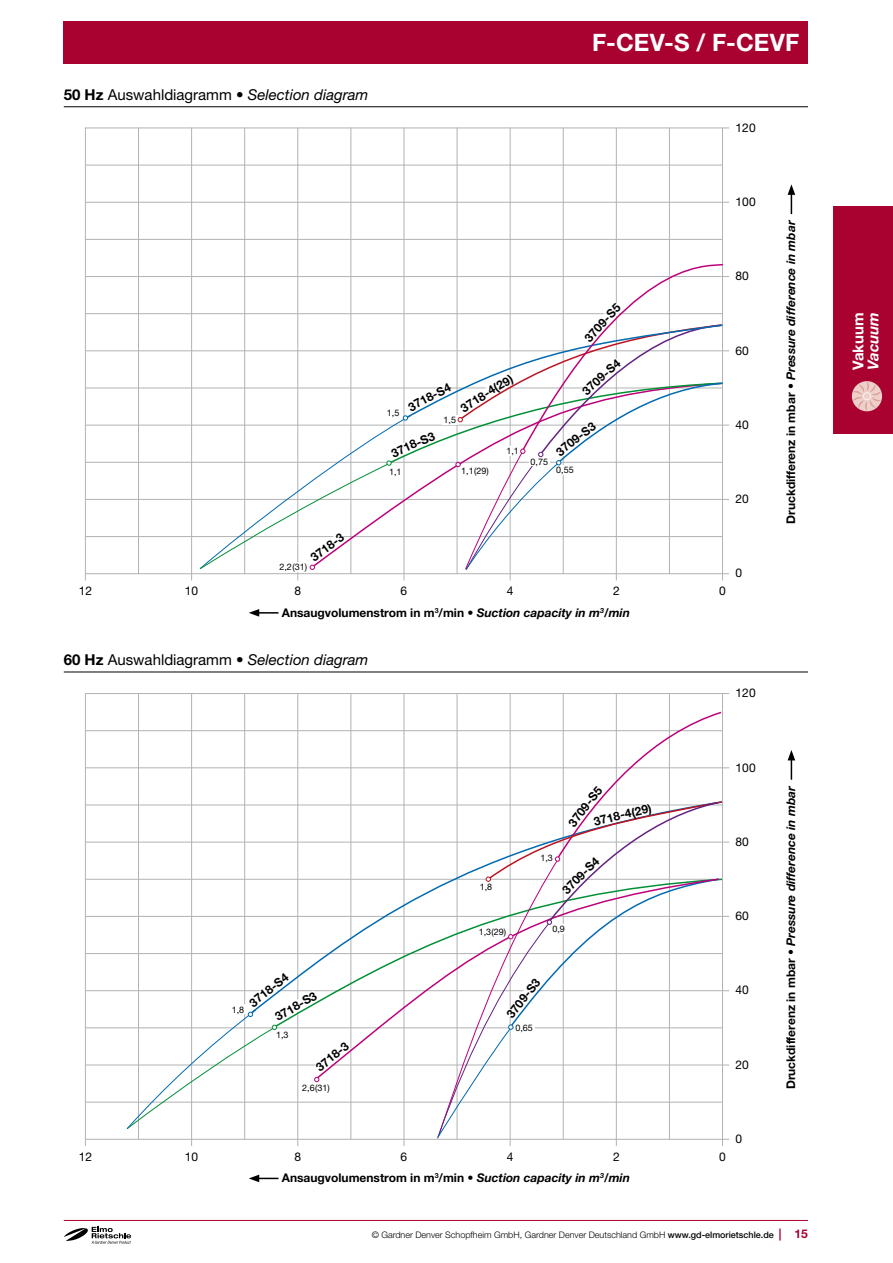
<style>
.page{position:relative;width:893px;height:1263px;background:#fff}
.page>*{position:absolute;margin:0;border:0;box-sizing:border-box;transform-origin:0 0}
.t1{font:700 24px "Helvetica Neue LT Pro";letter-spacing:.005em;color:#fff}
.t2{font:15px "Helvetica Neue LT Pro";color:#000}
.t3{font:700 15px "Helvetica Neue LT Pro";color:#fff}
.t4{font:italic 700 15px "Helvetica Neue LT Pro";color:#fff}
.t5{font:700 12px "Helvetica Neue LT Pro";color:#000}
.t6{font:italic 700 12px "Helvetica Neue LT Pro";letter-spacing:-.005em;color:#000}
.t7{font:12px "Helvetica Neue LT Pro";color:#000}
.t8{font:300 9px "Helvetica Neue LT Pro";color:#000}
.t9{font:9px "Helvetica Neue LT Pro";color:#000}
.s1{font-weight:700}
.s2{font-style:italic}
.s3{font-style:normal}
.s4{font-weight:400;font-style:normal}
.s5{font-weight:400}
.s6{font-weight:500}
.s7{font-weight:700;font-size:12px;color:#a90230}
</style>
<div class="page">
<div style="left:64px;top:21px;width:744px;height:43px;background:#a90230"></div>
<hr style="left:64px;top:672px;width:744px;height:1px;background:#000">
<hr style="left:64px;top:106px;width:744px;height:1px;background:#000">
<div style="left:833px;top:206px;width:60px;height:228px;background:#a90230"></div>
<svg style="left:852px;top:381px;width:30px;height:30px"></svg>
<svg style="left:853px;top:381px;width:28px;height:30px"></svg>
<hr style="left:257px;top:612px;width:21px;height:2px;background:#000">
<svg style="left:249px;top:609px;width:10px;height:8px"></svg>
<hr style="left:85px;top:128px;width:1px;height:452px;background:#b1b3b4">
<hr style="left:85px;top:128px;width:644px;height:1px;background:#b1b3b4">
<hr style="left:85px;top:165px;width:638px;height:1px;background:#b1b3b4">
<hr style="left:85px;top:276px;width:644px;height:1px;background:#b1b3b4">
<hr style="left:85px;top:350px;width:644px;height:1px;background:#b1b3b4">
<hr style="left:85px;top:202px;width:644px;height:1px;background:#b1b3b4">
<hr style="left:85px;top:313px;width:638px;height:1px;background:#b1b3b4">
<hr style="left:85px;top:388px;width:638px;height:1px;background:#b1b3b4">
<hr style="left:85px;top:239px;width:638px;height:1px;background:#b1b3b4">
<hr style="left:85px;top:425px;width:644px;height:1px;background:#b1b3b4">
<hr style="left:85px;top:499px;width:644px;height:1px;background:#b1b3b4">
<hr style="left:85px;top:462px;width:638px;height:1px;background:#b1b3b4">
<hr style="left:85px;top:573px;width:644px;height:1px;background:#b1b3b4">
<hr style="left:85px;top:536px;width:638px;height:1px;background:#b1b3b4">
<hr style="left:351px;top:128px;width:1px;height:446px;background:#b1b3b4">
<hr style="left:297px;top:128px;width:1px;height:452px;background:#b1b3b4">
<hr style="left:191px;top:128px;width:1px;height:452px;background:#b1b3b4">
<hr style="left:404px;top:128px;width:1px;height:452px;background:#b1b3b4">
<hr style="left:457px;top:128px;width:1px;height:446px;background:#b1b3b4">
<hr style="left:244px;top:128px;width:1px;height:446px;background:#b1b3b4">
<hr style="left:138px;top:128px;width:1px;height:446px;background:#b1b3b4">
<hr style="left:510px;top:128px;width:1px;height:452px;background:#b1b3b4">
<hr style="left:563px;top:128px;width:1px;height:446px;background:#b1b3b4">
<hr style="left:616px;top:128px;width:1px;height:452px;background:#b1b3b4">
<hr style="left:669px;top:128px;width:1px;height:446px;background:#b1b3b4">
<hr style="left:722px;top:128px;width:1px;height:452px;background:#b1b3b4">
<svg style="left:249px;top:1174px;width:29px;height:8px"></svg>
<hr style="left:85px;top:693px;width:1px;height:453px;background:#b1b3b4">
<hr style="left:85px;top:693px;width:644px;height:1px;background:#b1b3b4">
<hr style="left:85px;top:730px;width:638px;height:1px;background:#b1b3b4">
<hr style="left:85px;top:842px;width:644px;height:1px;background:#b1b3b4">
<hr style="left:85px;top:916px;width:644px;height:1px;background:#b1b3b4">
<hr style="left:85px;top:767px;width:644px;height:1px;background:#b1b3b4">
<hr style="left:85px;top:879px;width:638px;height:1px;background:#b1b3b4">
<hr style="left:85px;top:953px;width:638px;height:1px;background:#b1b3b4">
<hr style="left:85px;top:805px;width:638px;height:1px;background:#b1b3b4">
<hr style="left:85px;top:990px;width:644px;height:1px;background:#b1b3b4">
<hr style="left:85px;top:1064px;width:644px;height:1px;background:#b1b3b4">
<hr style="left:85px;top:1027px;width:638px;height:1px;background:#b1b3b4">
<hr style="left:85px;top:1139px;width:644px;height:1px;background:#b1b3b4">
<hr style="left:85px;top:1102px;width:638px;height:1px;background:#b1b3b4">
<hr style="left:351px;top:693px;width:1px;height:447px;background:#b1b3b4">
<hr style="left:297px;top:693px;width:1px;height:453px;background:#b1b3b4">
<hr style="left:191px;top:693px;width:1px;height:453px;background:#b1b3b4">
<hr style="left:404px;top:693px;width:1px;height:453px;background:#b1b3b4">
<hr style="left:457px;top:693px;width:1px;height:447px;background:#b1b3b4">
<hr style="left:244px;top:693px;width:1px;height:447px;background:#b1b3b4">
<hr style="left:138px;top:693px;width:1px;height:447px;background:#b1b3b4">
<hr style="left:510px;top:693px;width:1px;height:453px;background:#b1b3b4">
<hr style="left:563px;top:693px;width:1px;height:447px;background:#b1b3b4">
<hr style="left:616px;top:693px;width:1px;height:453px;background:#b1b3b4">
<hr style="left:669px;top:693px;width:1px;height:447px;background:#b1b3b4">
<hr style="left:722px;top:693px;width:1px;height:453px;background:#b1b3b4">
<svg style="left:788px;top:184px;width:7px;height:30px"></svg>
<svg style="left:788px;top:750px;width:7px;height:30px"></svg>
<svg style="left:250px;top:800px;width:187px;height:161px"></svg>
<svg style="left:313px;top:877px;width:124px;height:204px"></svg>
<svg style="left:126px;top:961px;width:236px;height:169px"></svg>
<svg style="left:64px;top:1227px;width:67px;height:17px"></svg>
<hr style="left:64px;top:1220px;width:744px;height:1px;background:#a90230">
<svg style="left:199px;top:260px;width:525px;height:313px"></svg>
<svg style="left:437px;top:710px;width:287px;height:429px"></svg>
<p class="t2" style="left:64px;top:86px;width:306px"><span class="s1">50 Hz</span> Auswahldiagramm • <span class="s2">Selection diagram</span></p>
<p class="t9" style="left:279px;top:561px;width:29px">2,2(31)</p>
<p class="t9" style="left:387px;top:407px;width:14px">1,5</p>
<p class="t9" style="left:389px;top:466px;width:14px">1,1</p>
<h1 class="t1" style="left:592px;top:28px;width:209px">F-CEV-S / F-CEVF</h1>
<p class="t9" style="left:444px;top:414px;width:14px">1,5</p>
<p class="t9" style="left:461px;top:465px;width:29px">1,1(29)</p>
<p class="t9" style="left:506px;top:446px;width:14px">1,1</p>
<p class="t9" style="left:530px;top:456px;width:19px">0,75</p>
<p class="t9" style="left:556px;top:464px;width:19px">0,55</p>
<p class="t7" style="left:736px;top:120px;width:22px">120</p>
<p class="t7" style="left:736px;top:195px;width:22px">100</p>
<p class="t7" style="left:736px;top:269px;width:15px">80</p>
<p class="t7" style="left:736px;top:343px;width:15px">60</p>
<p class="t7" style="left:736px;top:417px;width:15px">40</p>
<p class="t7" style="left:736px;top:492px;width:15px">20</p>
<p class="t7" style="left:736px;top:566px;width:8px">0</p>
<p class="t6" style="left:783px;top:524px;width:305px;rotate:-90deg"><span class="s3">Druckdifferenz in mbar</span> <span class="s4">•</span> Pressure difference in mbar</p>
<p class="t7" style="left:79px;top:584px;width:15px">12</p>
<p class="t7" style="left:185px;top:584px;width:15px">10</p>
<p class="t7" style="left:294px;top:584px;width:8px">8</p>
<p class="t7" style="left:401px;top:584px;width:8px">6</p>
<p class="t7" style="left:507px;top:584px;width:8px">4</p>
<p class="t7" style="left:613px;top:584px;width:8px">2</p>
<p class="t7" style="left:719px;top:584px;width:8px">0</p>
<p class="t5" style="left:282px;top:605px;width:350px">Ansaugvolumenstrom in m<sup>3</sup>/min <span class="s5">•</span> <span class="s2">Suction capacity in m</span><sup>3</sup><span class="s2">/min</span></p>
<p class="t2" style="left:64px;top:651px;width:306px"><span class="s1">60 Hz</span> Auswahldiagramm • <span class="s2">Selection diagram</span></p>
<p class="t7" style="left:736px;top:686px;width:22px">120</p>
<p class="t7" style="left:736px;top:760px;width:22px">100</p>
<p class="t5" style="left:246px;top:998px;width:48px;rotate:-38deg">3718-S4</p>
<p class="t5" style="left:272px;top:1011px;width:48px;rotate:-30deg">3718-S3</p>
<p class="t9" style="left:232px;top:1004px;width:14px">1,8</p>
<p class="t9" style="left:276px;top:1029px;width:14px">1,3</p>
<p class="t5" style="left:313px;top:1062px;width:40px;rotate:-39deg">3718-3</p>
<p class="t9" style="left:302px;top:1082px;width:29px">2,6(31)</p>
<p class="t9" style="left:480px;top:881px;width:14px">1,8</p>
<p class="t9" style="left:479px;top:927px;width:29px">1,3(29)</p>
<p class="t9" style="left:540px;top:852px;width:14px">1,3</p>
<p class="t9" style="left:552px;top:924px;width:14px">0,9</p>
<p class="t9" style="left:515px;top:1022px;width:19px">0,65</p>
<p class="t7" style="left:736px;top:834px;width:15px">80</p>
<p class="t7" style="left:736px;top:909px;width:15px">60</p>
<p class="t7" style="left:736px;top:983px;width:15px">40</p>
<p class="t7" style="left:736px;top:1057px;width:15px">20</p>
<p class="t7" style="left:79px;top:1149px;width:15px">12</p>
<p class="t7" style="left:185px;top:1149px;width:15px">10</p>
<p class="t7" style="left:294px;top:1149px;width:8px">8</p>
<p class="t7" style="left:401px;top:1149px;width:8px">6</p>
<p class="t7" style="left:507px;top:1149px;width:8px">4</p>
<p class="t7" style="left:613px;top:1149px;width:8px">2</p>
<p class="t7" style="left:719px;top:1149px;width:8px">0</p>
<p class="t5" style="left:282px;top:1170px;width:350px">Ansaugvolumenstrom in m<sup>3</sup>/min <span class="s5">•</span> <span class="s2">Suction capacity in m</span><sup>3</sup><span class="s2">/min</span></p>
<p class="t7" style="left:736px;top:1131px;width:8px">0</p>
<p class="t6" style="left:783px;top:1089px;width:305px;rotate:-90deg"><span class="s3">Druckdifferenz in mbar</span> <span class="s4">•</span> Pressure difference in mbar</p>
<p class="t8" style="left:372px;top:1230px;width:438px">© Gardner Denver Schopfheim GmbH, Gardner Denver Deutschland GmbH <span class="s6">www.gd-elmorietschle.de</span> <span class="s7">| 15</span></p>
<p class="t3" style="left:849px;top:370px;width:59px;rotate:-90deg">Vakuum</p>
<p class="t4" style="left:864px;top:370px;width:59px;rotate:-90deg">Vacuum</p>
</div>
